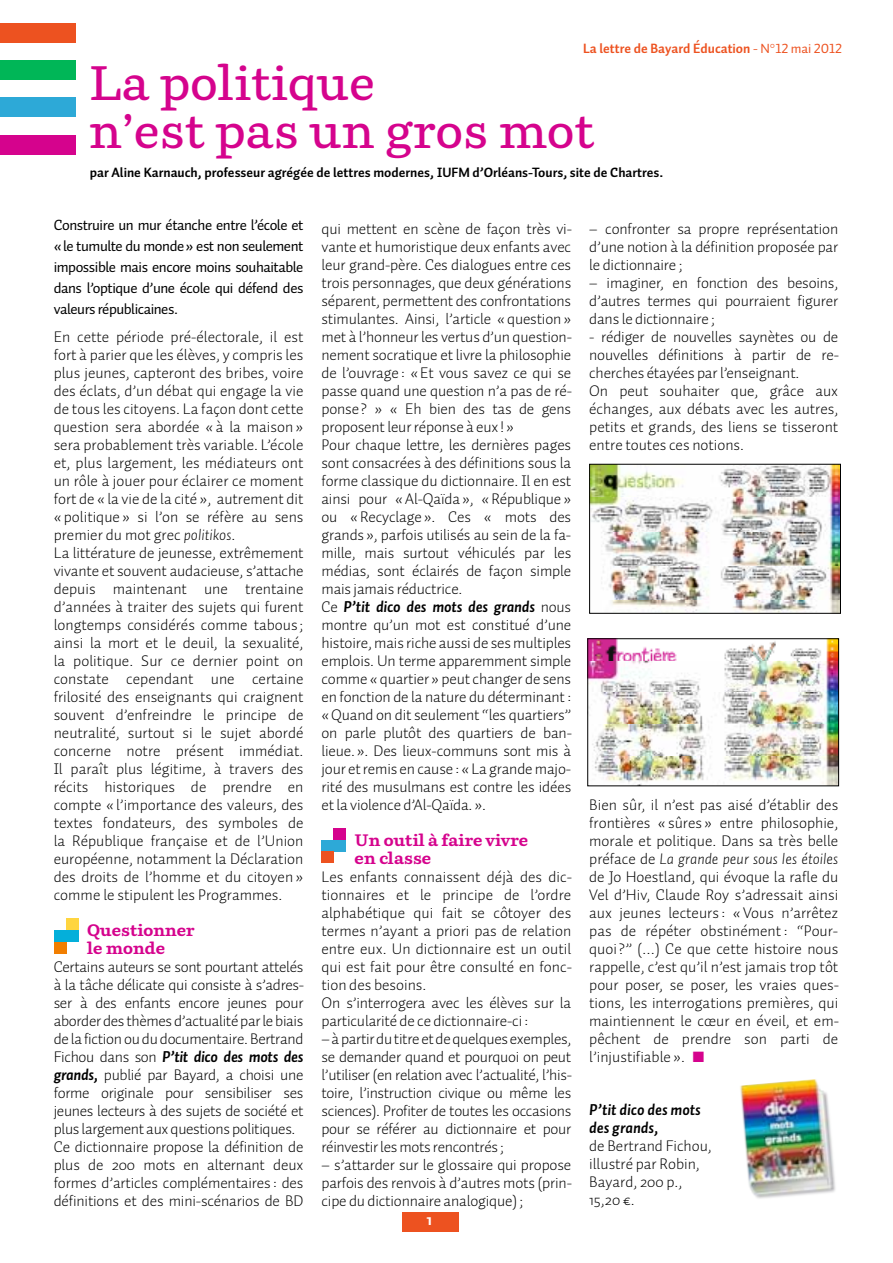
<style>
.page{position:relative;width:893px;height:1263px;background:#fff}
.page>*{position:absolute;margin:0;border:0;box-sizing:border-box;transform-origin:0 0}
.t1{font:600 48px/48px "Parry";letter-spacing:.005em;color:#d5038d}
.t2{font:700 16.5px "Parry";color:#d5038d}
.t3{font:700 16.5px "Auto 1";color:#fff}
.t4{font:300 15.75px/18px "Auto 1";letter-spacing:-.01em;color:#000;text-align:justify}
.t5{font:italic 700 15.75px "Auto 1";color:#000}
.t6{font:15px/21px "Auto 1";letter-spacing:-.03em;color:#000;text-align:justify}
.t7{font:700 13.5px "Auto 1";color:#000}
.t8{font:700 13.5px "Auto 1";color:#ed5220}
.s1{font-family:"Auto 1 Regular LF";font-weight:400}
.s2{font-style:italic}
.s3{font-weight:700;font-style:italic}
</style>
<div class="page">
<div style="left:321px;top:839px;width:25px;height:12px;background:#2da9d7"></div>
<div style="left:334px;top:828px;width:12px;height:12px;background:#d5038d"></div>
<div style="left:321px;top:851px;width:13px;height:12px;background:#ed5220"></div>
<div style="left:54px;top:930px;width:25px;height:12px;background:#04afda"></div>
<div style="left:66px;top:918px;width:13px;height:12px;background:#ffd53f"></div>
<div style="left:54px;top:942px;width:12px;height:12px;background:#f17e00"></div>
<div style="left:403px;top:1212px;width:56px;height:20px;background:#ed5220"></div>
<div style="left:0;top:135px;width:75px;height:20px;background:#d5038d"></div>
<div style="left:0;top:98px;width:75px;height:19px;background:#2da9d7"></div>
<div style="left:0;top:60px;width:75px;height:20px;background:#00b657"></div>
<div style="left:0;top:23px;width:75px;height:19px;background:#ed5220"></div>
<img style="left:589px;top:640px;width:248px;height:144px">
<div style="left:587px;top:638px;width:252px;height:148px;border:1px solid #000"></div>
<img style="left:591px;top:466px;width:248px;height:146px">
<div style="left:589px;top:464px;width:252px;height:150px;border:1px solid #000"></div>
<img style="left:740px;top:1079px;width:96px;height:120px">
<p class="t8" style="left:583px;top:40px;width:260px">La lettre de Bayard Éducation <span class="s1">- N°12 mai 2012</span></p>
<p class="t1" style="left:89px;top:57px;width:506px">La politique<br>n’est pas un gros mot</p>
<p class="t7" style="left:90px;top:163px;width:575px">par Aline Karnauch, professeur agrégée de lettres modernes, IUFM d’Orléans-Tours, site de Chartres.</p>
<p class="t6" style="left:54px;top:214px;width:251px">Construire un mur étanche entre l’école et «le tumulte du monde» est non seulement impossible mais encore moins souhaitable dans l’optique d’une école qui défend des valeurs républicaines.</p>
<p class="t4" style="left:54px;top:327px;width:251px">En cette période pré-électorale, il est fort à parier que les élèves, y compris les plus jeunes, capteront des bribes, voire des éclats, d’un débat qui engage la vie de tous les citoyens. La façon dont cette question sera abordée «à la maison» sera probablement très variable. L’école et, plus largement, les médiateurs ont un rôle à jouer pour éclairer ce moment fort de «la vie de la cité», autrement dit «politique» si l’on se réfère au sens premier du mot grec <span class="s2">politikos</span>.</p>
<p class="t4" style="left:54px;top:543px;width:251px">La littérature de jeunesse, extrêmement vivante et souvent audacieuse, s’attache depuis maintenant une trentaine d’années à traiter des sujets qui furent longtemps considérés comme tabous ; ainsi la mort et le deuil, la sexualité, la politique. Sur ce dernier point on constate cependant une certaine frilosité des enseignants qui craignent souvent d’enfreindre le principe de neutralité, surtout si le sujet abordé concerne notre présent immédiat.<br>Il paraît plus légitime, à travers des récits historiques de prendre en compte «l’importance des valeurs, des textes fondateurs, des symboles de la République française et de l’Union européenne, notamment la Déclaration des droits de l’homme et du citoyen» comme le stipulent les Programmes.</p>
<p class="t2" style="left:87px;top:920px;width:109px">Questionner</p>
<p class="t2" style="left:87px;top:938px;width:79px">le monde</p>
<p class="t4" style="left:54px;top:957px;width:252px">Certains auteurs se sont pourtant attelés à la tâche délicate qui consiste à s’adres&shy;ser à des enfants encore jeunes pour aborder des thèmes d’actualité par le biais de la fiction ou du documentaire. Bertrand Fichou dans son <span class="s3">P’tit dico des mots des grands,</span> publié par Bayard, a choisi une forme originale pour sensibiliser ses jeunes lecteurs à des sujets de société et plus largement aux questions politiques.</p>
<p class="t4" style="left:54px;top:1137px;width:251px">Ce dictionnaire propose la définition de plus de 200 mots en alternant deux formes d’articles complémentaires : des définitions et des mini-scénarios de BD</p>
<p class="t4" style="left:321px;top:219px;width:252px">qui mettent en scène de façon très vi&shy;vante et humoristique deux enfants avec leur grand-père. Ces dialogues entre ces trois personnages, que deux générations séparent, permettent des confrontations stimulantes. Ainsi, l’article «question» met à l’honneur les vertus d’un question&shy;nement socratique et livre la philosophie de l’ouvrage : «Et vous savez ce qui se passe quand une question n’a pas de ré&shy;ponse? » « Eh bien des tas de gens proposent leur réponse à eux!»</p>
<p class="t4" style="left:321px;top:435px;width:251px">Pour chaque lettre, les dernières pages sont consacrées à des définitions sous la forme classique du dictionnaire. Il en est ainsi pour «Al-Qaïda», «République» ou «Recyclage». Ces « mots des grands», parfois utilisés au sein de la fa&shy;mille, mais surtout véhiculés par les médias, sont éclairés de façon simple mais jamais réductrice.</p>
<p class="t4" style="left:321px;top:597px;width:252px">Ce <span class="s3">P’tit dico des mots des grands</span> nous montre qu’un mot est constitué d’une histoire, mais riche aussi de ses multiples emplois. Un terme apparemment simple comme «quartier» peut changer de sens en fonction de la nature du déterminant : «Quand on dit seulement “les quartiers” on parle plutôt des quartiers de ban&shy;lieue.». Des lieux-communs sont mis à jour et remis en cause : «La grande majo&shy;rité des musulmans est contre les idées et la violence d’Al‑Qaïda.».</p>
<p class="t2" style="left:355px;top:830px;width:175px">Un outil à faire vivre</p>
<p class="t2" style="left:355px;top:848px;width:78px">en classe</p>
<p class="t4" style="left:321px;top:867px;width:252px">Les enfants connaissent déjà des dic&shy;tionnaires et le principe de l’ordre alphabétique qui fait se côtoyer des termes n’ayant a priori pas de relation entre eux. Un dictionnaire est un outil qui est fait pour être consulté en fonc&shy;tion des besoins.</p>
<p class="t4" style="left:321px;top:993px;width:251px">On s’interrogera avec les élèves sur la particularité de ce dictionnaire-ci :</p>
<p class="t4" style="left:321px;top:1029px;width:252px">– à partir du titre et de quelques exemples, se demander quand et pourquoi on peut l’utiliser (en relation avec l’actualité, l’his&shy;toire, l’instruction civique ou même les sciences). Profiter de toutes les occasions pour se référer au dictionnaire et pour réinvestir les mots rencontrés ;</p>
<p class="t4" style="left:321px;top:1155px;width:252px">– s’attarder sur le glossaire qui propose parfois des renvois à d’autres mots (prin&shy;cipe du dictionnaire analogique) ;</p>
<p class="t3" style="left:427px;top:1209px;width:7px">1</p>
<p class="t4" style="left:589px;top:219px;width:251px">– confronter sa propre représentation d’une notion à la définition proposée par le dictionnaire ;</p>
<p class="t4" style="left:589px;top:273px;width:251px">– imaginer, en fonction des besoins, d’autres termes qui pourraient figurer dans le dictionnaire ;</p>
<p class="t4" style="left:589px;top:327px;width:251px">- rédiger de nouvelles saynètes ou de nouvelles définitions à partir de re&shy;cherches étayées par l’enseignant.</p>
<p class="t4" style="left:589px;top:381px;width:251px">On peut souhaiter que, grâce aux échanges, aux débats avec les autres, petits et grands, des liens se tisseront entre toutes ces notions.</p>
<p class="t4" style="left:589px;top:795px;width:251px">Bien sûr, il n’est pas aisé d’établir des frontières «sûres» entre philosophie, morale et politique. Dans sa très belle préface de <span class="s2">La grande peur sous les étoiles </span>de Jo Hoestland, qui évoque la rafle du Vel d’Hiv, Claude Roy s’adressait ainsi aux jeunes lecteurs : «Vous n’arrêtez pas de répéter obstinément : “Pour&shy;quoi?” (…) Ce que cette histoire nous rappelle, c’est qu’il n’est jamais trop tôt pour poser, se poser, les vraies ques&shy;tions, les interrogations premières, qui maintiennent le cœur en éveil, et em&shy;pêchent de prendre son parti de l’injustifiable».</p>
<p class="t5" style="left:589px;top:1100px;width:113px">P’tit dico des mots</p>
<p class="t5" style="left:589px;top:1118px;width:71px">des grands,</p>
<p class="t4" style="left:589px;top:1136px;width:124px">de Bertrand Fichou,</p>
<p class="t4" style="left:589px;top:1154px;width:112px">illustré par Robin,</p>
<p class="t4" style="left:589px;top:1172px;width:95px">Bayard, 200 p.,</p>
<p class="t4" style="left:589px;top:1190px;width:47px">15,20 €.</p>
</div>
